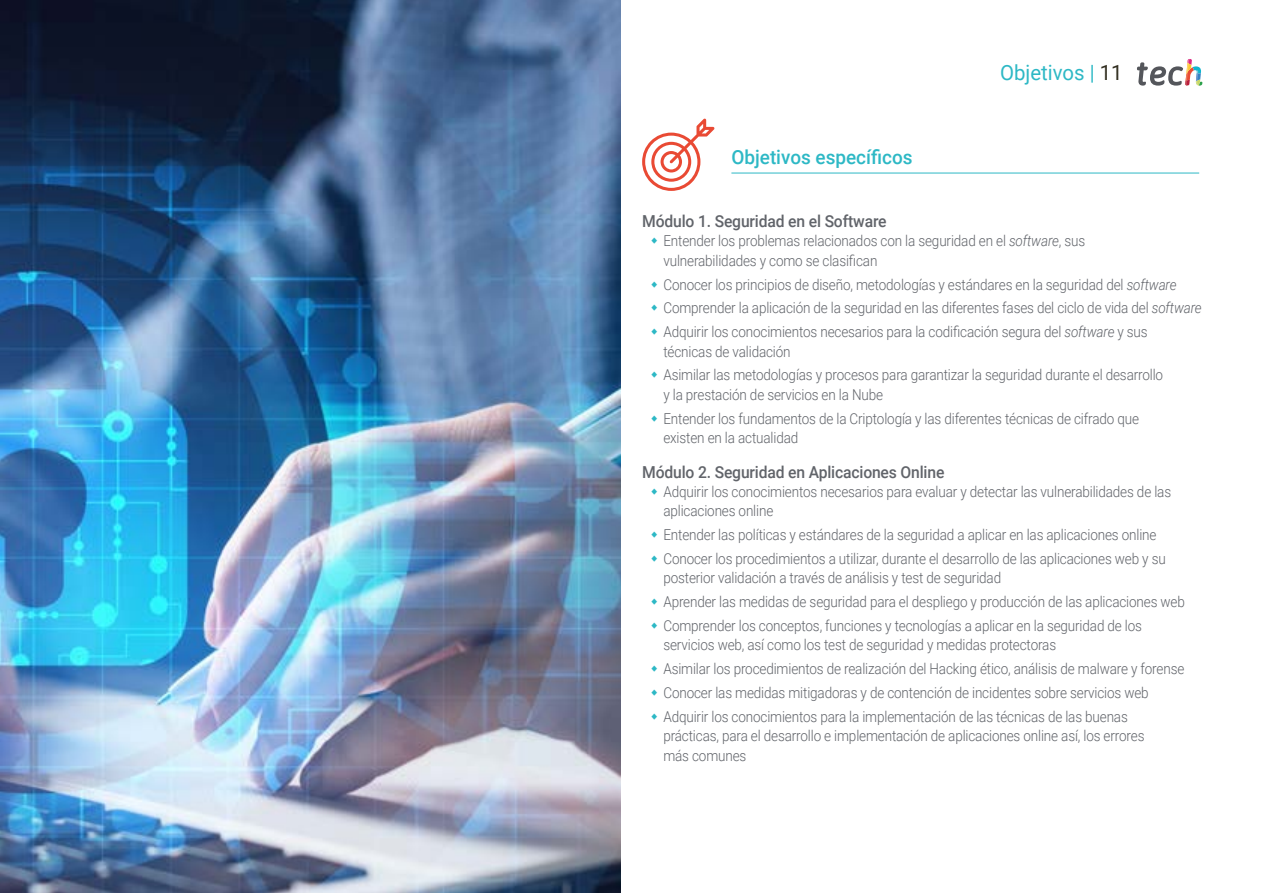
<style>
.page{position:relative;width:1263px;height:893px;background:#fff}
.page>*{position:absolute;margin:0;border:0;box-sizing:border-box;transform-origin:0 0}
.t1{font:21px "Roboto";color:#2db8c5}
.t2{font:500 19.5px "Roboto";color:#2db8c5}
.t3{font:500 16.5px "Roboto";letter-spacing:-.01em;color:#61646a;scale:.95 1}
.t4{font:300 15px/23.7px "Roboto";letter-spacing:-.01em;color:#61646a;scale:.9 1}
.s1{color:#312e20}
.s2{font-style:italic}
</style>
<div class="page">
<hr style="left:731px;top:173px;width:468px;height:1px;background:#2db8c5">
<img style="left:0;top:0;width:621px;height:893px">
<svg style="left:1137px;top:59px;width:65px;height:27px"></svg>
<svg style="left:642px;top:119px;width:72px;height:72px"></svg>
<h2 class="t2" style="left:731px;top:144px;width:183px">Objetivos específicos</h2>
<h1 class="t1" style="left:1000px;top:57px;width:124px">Objetivos | <span class="s1">11</span></h1>
<p class="t3" style="left:642px;top:210px;width:259px">Módulo 1. Seguridad en el Software</p>
<p class="t4" style="left:663px;top:231px;width:470px;line-height:19.5px">Entender los problemas relacionados con la seguridad en el <span class="s2">software</span>, sus vulnerabilidades y como se clasifican</p>
<p class="t4" style="left:663px;top:272px;width:600px">Conocer los principios de diseño, metodologías y estándares en la seguridad del <span class="s2">software<br></span>Comprender la aplicación de la seguridad en las diferentes fases del ciclo de vida del <span class="s2">software<br></span>Adquirir los conocimientos necesarios para la codificación segura del <span class="s2">software</span> y sus</p>
<p class="t4" style="left:663px;top:339px;width:557px">técnicas de validación<br>Asimilar las metodologías y procesos para garantizar la seguridad durante el desarrollo</p>
<p class="t4" style="left:663px;top:382px;width:530px">y la prestación de servicios en la Nube<br>Entender los fundamentos de la Criptología y las diferentes técnicas de cifrado que</p>
<p class="t4" style="left:663px;top:425px;width:151px">existen en la actualidad</p>
<p class="t3" style="left:642px;top:460px;width:320px">Módulo 2. Seguridad en Aplicaciones Online</p>
<p class="t4" style="left:663px;top:481px;width:566px;line-height:19.5px">Adquirir los conocimientos necesarios para evaluar y detectar las vulnerabilidades de las aplicaciones online</p>
<p class="t4" style="left:663px;top:522px;width:560px">Entender las políticas y estándares de la seguridad a aplicar en las aplicaciones online<br>Conocer los procedimientos a utilizar, durante el desarrollo de las aplicaciones web y su</p>
<p class="t4" style="left:663px;top:566px;width:581px">posterior validación a través de análisis y test de seguridad<br>Aprender las medidas de seguridad para el despliego y producción de las aplicaciones web<br>Comprender los conceptos, funciones y tecnologías a aplicar en la seguridad de los</p>
<p class="t4" style="left:663px;top:633px;width:580px">servicios web, así como los test de seguridad y medidas protectoras<br>Asimilar los procedimientos de realización del Hacking ético, análisis de malware y forense Conocer las medidas mitigadoras y de contención de incidentes sobre servicios web Adquirir los conocimientos para la implementación de las técnicas de las buenas</p>
<p class="t4" style="left:663px;top:725px;width:536px;line-height:19.5px">prácticas, para el desarrollo e implementación de aplicaciones online así, los errores más comunes</p>
</div>
